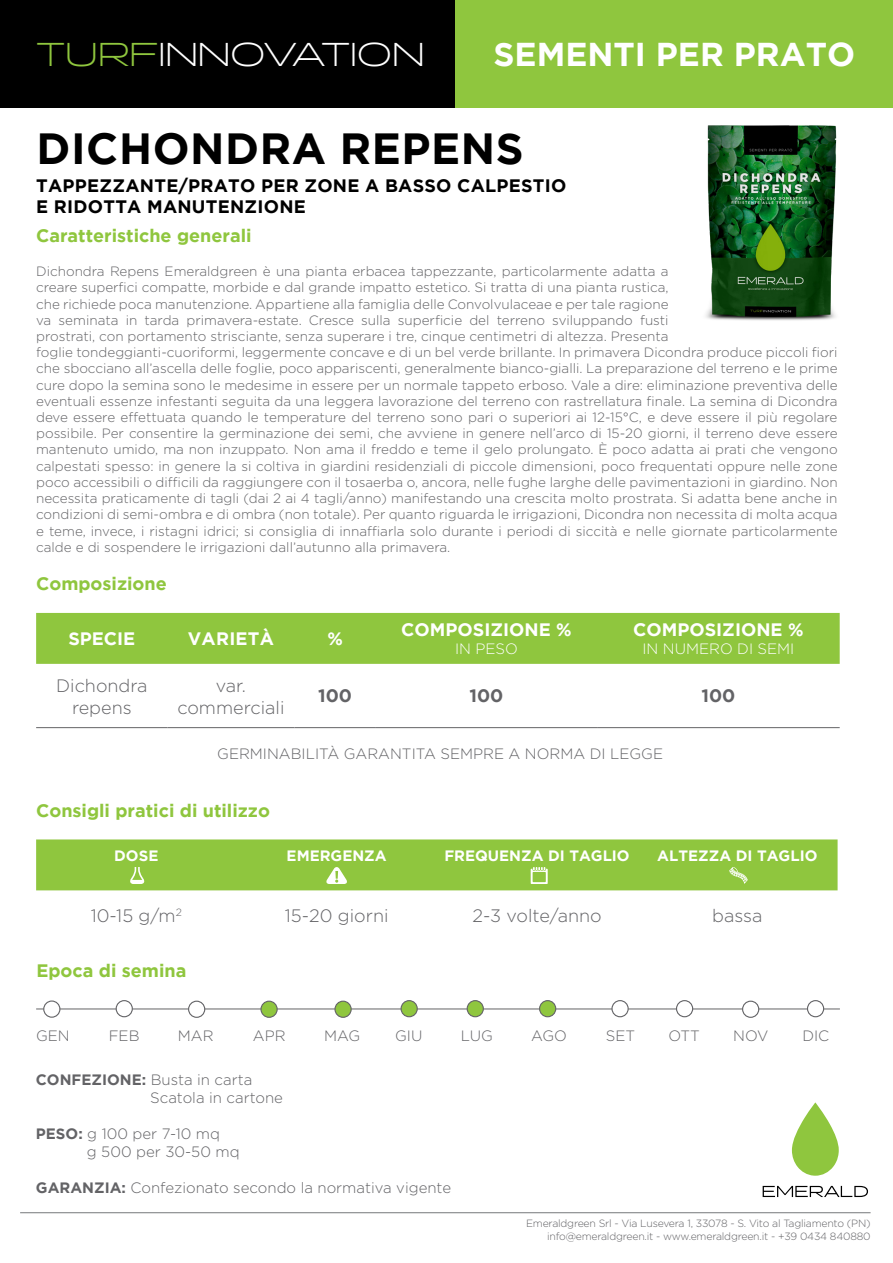
<style>
.page{position:relative;width:893px;height:1263px;background:#fff}
.page>*{position:absolute;margin:0;border:0;box-sizing:border-box;transform-origin:0 0}
.t1{font:700 43.5px "Gotham";letter-spacing:.015em;color:#000}
.t2{font:700 33px "Gotham";color:#fff}
.t3{font:300 33px "Halogen";color:#fff}
.t4{font:700 18px "Gotham";color:#8fc63e}
.t5{font:300 18px/21.6px "Gotham";color:#636366;text-align:center}
.t6{font:700 18px "Gotham";letter-spacing:.015em;color:#000}
.t7{font:700 18px "Gotham";color:#fff}
.t8{font:700 18px "Gotham";color:#636366}
.t9{font:300 15px "Gotham";color:#636366}
.t10{font:700 15px "Gotham";color:#fff}
.t11{font:300 15px "Gotham";color:#fff}
.t12{font:300 13.5px/16.2px "Gotham";color:#636366}
.t13{font:300 10.5px/12.6px "Gotham";letter-spacing:-.02em;color:#636366;text-align:right}
.s1{color:#8fc63e}
.s2{font-weight:700}
</style>
<div class="page">
<div style="left:455px;top:0;width:438px;height:107px;background:#8fc63e"></div>
<div style="left:1px;top:0;width:454px;height:107px;background:#000"></div>
<hr style="left:20px;top:1212px;width:851px;height:1px;background:#76787b">
<svg style="left:792px;top:1102px;width:47px;height:74px"></svg>
<svg style="left:763px;top:1186px;width:105px;height:11px"></svg>
<hr style="left:36px;top:1009px;width:804px;height:1px;background:#636366">
<div style="left:44px;top:1001px;width:16px;height:16px;background:#fff;border-radius:50%"></div>
<div style="left:43px;top:1000px;width:17px;height:18px;border:1px solid #636366;border-radius:50%"></div>
<div style="left:116px;top:1001px;width:16px;height:16px;background:#fff;border-radius:50%"></div>
<div style="left:116px;top:1000px;width:17px;height:17px;border:1px solid #636366;border-radius:50%"></div>
<div style="left:189px;top:1001px;width:16px;height:16px;background:#fff;border-radius:50%"></div>
<div style="left:188px;top:1001px;width:17px;height:17px;border:1px solid #636366;border-radius:50%"></div>
<div style="left:261px;top:1001px;width:16px;height:16px;background:#8fc63e;border-radius:50%"></div>
<div style="left:260px;top:1001px;width:18px;height:17px;border:1px solid #636366;border-radius:50%"></div>
<div style="left:335px;top:1001px;width:16px;height:16px;background:#8fc63e;border-radius:50%"></div>
<div style="left:334px;top:1001px;width:18px;height:17px;border:1px solid #636366;border-radius:50%"></div>
<div style="left:401px;top:1001px;width:16px;height:16px;background:#8fc63e;border-radius:50%"></div>
<div style="left:401px;top:1000px;width:17px;height:17px;border:1px solid #636366;border-radius:50%"></div>
<div style="left:467px;top:1001px;width:16px;height:16px;background:#8fc63e;border-radius:50%"></div>
<div style="left:467px;top:1000px;width:17px;height:17px;border:1px solid #636366;border-radius:50%"></div>
<div style="left:540px;top:1001px;width:16px;height:16px;background:#8fc63e;border-radius:50%"></div>
<div style="left:539px;top:1000px;width:17px;height:17px;border:1px solid #636366;border-radius:50%"></div>
<div style="left:612px;top:1001px;width:16px;height:16px;background:#fff;border-radius:50%"></div>
<div style="left:611px;top:1000px;width:18px;height:17px;border:1px solid #636366;border-radius:50%"></div>
<div style="left:676px;top:1001px;width:17px;height:16px;background:#fff;border-radius:50%"></div>
<div style="left:676px;top:1000px;width:17px;height:17px;border:1px solid #636366;border-radius:50%"></div>
<div style="left:807px;top:1001px;width:17px;height:16px;background:#fff;border-radius:50%"></div>
<div style="left:807px;top:1000px;width:17px;height:17px;border:1px solid #636366;border-radius:50%"></div>
<div style="left:743px;top:1001px;width:16px;height:16px;background:#fff;border-radius:50%"></div>
<div style="left:742px;top:1001px;width:17px;height:17px;border:1px solid #636366;border-radius:50%"></div>
<div style="left:36px;top:839px;width:802px;height:51px;background:#8fc63e"></div>
<img style="left:669px;top:107px;width:203px;height:214px">
<div style="left:36px;top:613px;width:804px;height:51px;background:#8fc63e"></div>
<hr style="left:36px;top:727px;width:132px;height:1px;background:#636366">
<hr style="left:168px;top:727px;width:126px;height:1px;background:#636366">
<hr style="left:294px;top:727px;width:82px;height:1px;background:#636366">
<hr style="left:376px;top:727px;width:221px;height:1px;background:#636366">
<hr style="left:597px;top:727px;width:243px;height:1px;background:#636366">
<h2 class="t3" style="left:36px;top:34px;width:390px"><span class="s1">TURF</span>INNOVATION</h2>
<h2 class="t2" style="left:493px;top:35px;width:363px">SEMENTI PER PRATO</h2>
<p class="t1" style="left:36px;top:123px;width:489px">DICHONDRA REPENS</p>
<p class="t6" style="left:36px;top:175px;width:532px">TAPPEZZANTE/PRATO PER ZONE A BASSO CALPESTIO</p>
<p class="t6" style="left:36px;top:197px;width:271px">E RIDOTTA MANUTENZIONE</p>
<p class="t4" style="left:36px;top:225px;width:217px">Caratteristiche generali</p>
<p class="t12" style="left:36px;top:263px;width:803px">Dichondra Repens Emeraldgreen è una pianta erbacea tappezzante, particolarmente adatta a<br>creare superfici compatte, morbide e dal grande impatto estetico. Si tratta di una pianta rustica,<br>che richiede poca manutenzione. Appartiene alla famiglia delle Convolvulaceae e per tale ragione<br>va seminata in tarda primavera-estate. Cresce sulla superficie del terreno sviluppando fusti<br>prostrati, con portamento strisciante, senza superare i tre, cinque centimetri di altezza. Presenta<br>foglie tondeggianti-cuoriformi, leggermente concave e di un bel verde brillante. In primavera Dicondra produce piccoli fiori che sbocciano all’ascella delle foglie, poco appariscenti, generalmente bianco-gialli. La preparazione del terreno e le prime cure dopo la semina sono le medesime in essere per un normale tappeto erboso. Vale a dire: eliminazione preventiva delle eventuali essenze infestanti seguita da una leggera lavorazione del terreno con rastrellatura finale. La semina di Dicondra deve essere effettuata quando le temperature del terreno sono pari o superiori ai 12-15°C, e deve essere il più regolare possibile. Per consentire la germinazione dei semi, che avviene in genere nell’arco di 15-20 giorni, il terreno deve essere mantenuto umido, ma non inzuppato. Non ama il freddo e teme il gelo prolungato. È poco adatta ai prati che vengono calpestati spesso: in genere la si coltiva in giardini residenziali di piccole dimensioni, poco frequentati oppure nelle zone poco accessibili o difficili da raggiungere con il tosaerba o, ancora, nelle fughe larghe delle pavimentazioni in giardino. Non necessita praticamente di tagli (dai 2 ai 4 tagli/anno) manifestando una crescita molto prostrata. Si adatta bene anche in condizioni di semi-ombra e di ombra (non totale). Per quanto riguarda le irrigazioni, Dicondra non necessita di molta acqua e teme, invece, i ristagni idrici; si consiglia di innaffiarla solo durante i periodi di siccità e nelle giornate particolarmente calde e di sospendere le irrigazioni dall’autunno alla primavera.</p>
<p class="t4" style="left:36px;top:574px;width:132px">Composizione</p>
<p class="t7" style="left:68px;top:628px;width:68px">SPECIE</p>
<p class="t7" style="left:188px;top:628px;width:88px">VARIETÀ</p>
<p class="t7" style="left:327px;top:628px;width:17px">%</p>
<p class="t7" style="left:401px;top:619px;width:172px">COMPOSIZIONE %</p>
<p class="t11" style="left:455px;top:639px;width:64px">IN PESO</p>
<p class="t7" style="left:633px;top:619px;width:172px">COMPOSIZIONE %</p>
<p class="t11" style="left:642px;top:639px;width:153px">IN NUMERO DI SEMI</p>
<p class="t5" style="left:56px;top:674px;width:93px">Dichondra repens</p>
<p class="t5" style="left:216px;top:674px;width:32px">var.</p>
<p class="t5" style="left:177px;top:696px;width:109px">commerciali</p>
<p class="t8" style="left:318px;top:685px;width:35px">100</p>
<p class="t8" style="left:470px;top:685px;width:35px">100</p>
<p class="t8" style="left:701px;top:685px;width:35px">100</p>
<p class="t9" style="left:217px;top:744px;width:447px">GERMINABILITÀ GARANTITA SEMPRE A NORMA DI LEGGE</p>
<p class="t4" style="left:36px;top:800px;width:235px">Consigli pratici di utilizzo</p>
<p class="t10" style="left:114px;top:847px;width:46px">DOSE</p>
<p class="t10" style="left:287px;top:847px;width:102px">EMERGENZA</p>
<p class="t10" style="left:444px;top:847px;width:187px">FREQUENZA DI TAGLIO</p>
<p class="t10" style="left:657px;top:847px;width:162px">ALTEZZA DI TAGLIO</p>
<p class="t5" style="left:91px;top:904px;width:93px">10-15 g/m<sup>2</sup></p>
<p class="t5" style="left:285px;top:904px;width:105px">15-20 giorni</p>
<p class="t5" style="left:472px;top:904px;width:131px">2-3 volte/anno</p>
<p class="t5" style="left:712px;top:904px;width:52px">bassa</p>
<p class="t4" style="left:36px;top:960px;width:151px">Epoca di semina</p>
<p class="t9" style="left:36px;top:1026px;width:35px">GEN</p>
<p class="t9" style="left:109px;top:1026px;width:32px">FEB</p>
<p class="t9" style="left:178px;top:1026px;width:37px">MAR</p>
<p class="t9" style="left:253px;top:1026px;width:34px">APR</p>
<p class="t9" style="left:324px;top:1026px;width:38px">MAG</p>
<p class="t9" style="left:395px;top:1026px;width:29px">GIU</p>
<p class="t9" style="left:461px;top:1026px;width:34px">LUG</p>
<p class="t9" style="left:531px;top:1026px;width:37px">AGO</p>
<p class="t9" style="left:606px;top:1026px;width:31px">SET</p>
<p class="t9" style="left:669px;top:1026px;width:33px">OTT</p>
<p class="t9" style="left:733px;top:1026px;width:37px">NOV</p>
<p class="t9" style="left:802px;top:1026px;width:28px">DIC</p>
<p class="t9" style="left:36px;top:1070px;width:218px"><span class="s2">CONFEZIONE:</span> Busta in carta</p>
<p class="t9" style="left:150px;top:1088px;width:134px">Scatola in cartone</p>
<p class="t9" style="left:36px;top:1124px;width:186px"><span class="s2">PESO:</span> g 100 per 7-10 mq</p>
<p class="t9" style="left:87px;top:1142px;width:154px">g 500 per 30-50 mq</p>
<p class="t9" style="left:36px;top:1178px;width:417px"><span class="s2">GARANZIA:</span> Confezionato secondo la normativa vigente</p>
<p class="t13" style="left:526px;top:1217px;width:346px">Emeraldgreen Srl - Via Lusevera 1, 33078 - S. Vito al Tagliamento (PN) info@emeraldgreen.it - www.emeraldgreen.it - +39 0434 840880</p>
</div>
